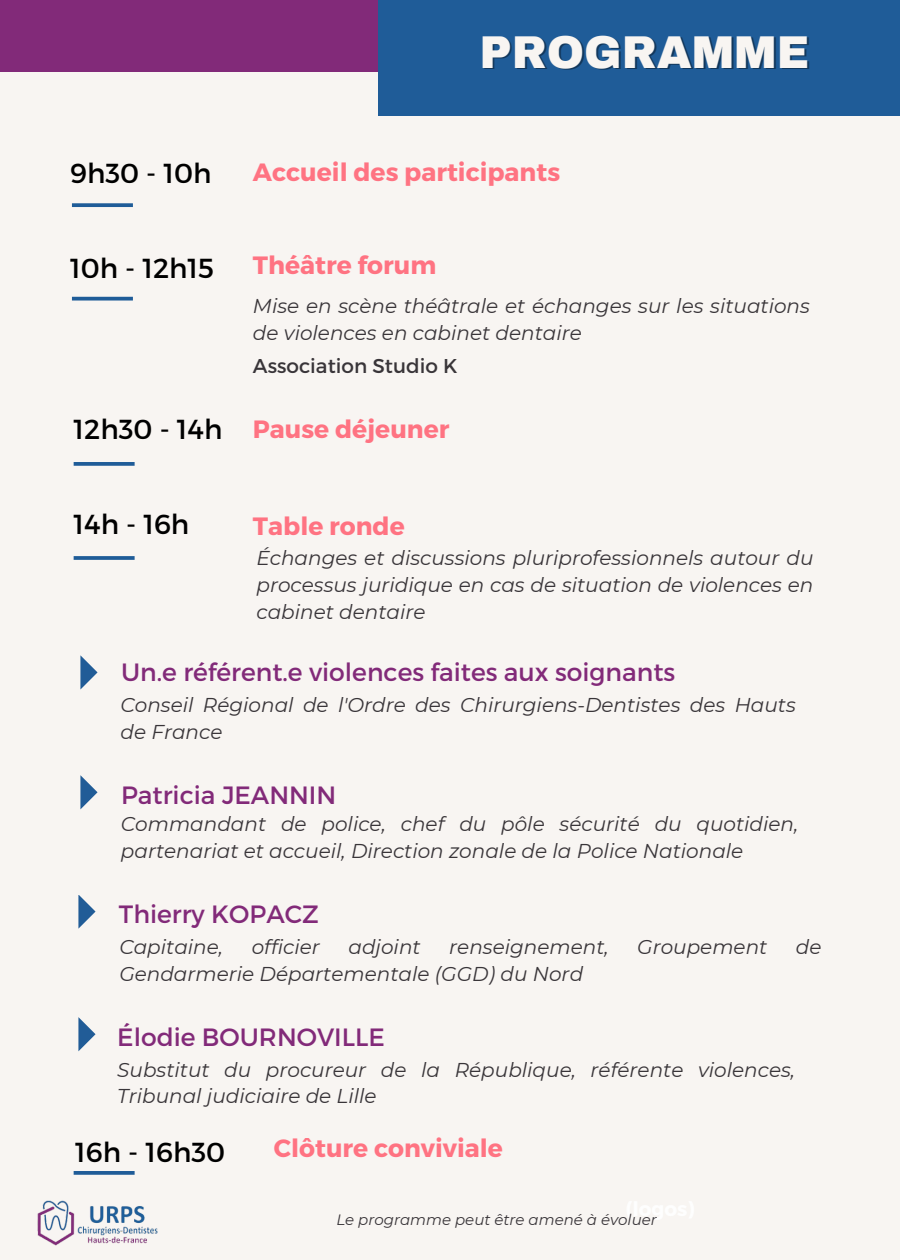
<style>
.page{position:relative;width:900px;height:1260px;background:#f8f5f2}
.page>*{position:absolute;margin:0;border:0;box-sizing:border-box;transform-origin:0 0}
.t1{font:900 45px "Archivo";color:#f8f5f2}
.t2{font:27.5px "Montserrat";color:#000}
.t3{font:25px "Montserrat";color:#822a79}
.t4{font:700 25px "Montserrat";color:#ff7382}
.t5{font:italic 20px/26.8px "Montserrat";color:#393539}
.t6{font:20px "Montserrat";color:#393539}
.t7{font:italic 15px "Montserrat";color:#393539}
</style>
<div class="page">
<div style="left:0;top:0;width:449px;height:71px;background:#822a79"></div>
<div style="left:378px;top:0;width:522px;height:116px;background:#1f5c98"></div>
<svg style="left:72px;top:203px;width:61px;height:4px"></svg>
<svg style="left:72px;top:297px;width:61px;height:4px"></svg>
<svg style="left:74px;top:462px;width:61px;height:4px"></svg>
<svg style="left:74px;top:556px;width:61px;height:4px"></svg>
<svg style="left:81px;top:776px;width:17px;height:33px"></svg>
<img style="left:37px;top:1200px;width:121px;height:46px">
<svg style="left:74px;top:1171px;width:61px;height:4px"></svg>
<svg style="left:81px;top:656px;width:17px;height:33px"></svg>
<svg style="left:79px;top:895px;width:17px;height:33px"></svg>
<svg style="left:79px;top:1018px;width:17px;height:33px"></svg>
<h2 class="t1" style="left:479px;top:28px;width:331px">PROGRAMME</h2>
<h3 class="t2" style="left:70px;top:155px;width:143px">9h30 - 10h</h3>
<h2 class="t4" style="left:253px;top:156px;width:309px">Accueil des participants</h2>
<h5 class="t2" style="left:70px;top:250px;width:145px">10h - 12h15</h5>
<h5 class="t4" style="left:253px;top:249px;width:185px">Théâtre forum</h5>
<p class="t5" style="left:253px;top:293px;width:559px">Mise en scène théâtrale et échanges sur les situations de violences en cabinet dentaire</p>
<h5 class="t6" style="left:253px;top:353px;width:206px">Association Studio K</h5>
<h3 class="t2" style="left:74px;top:411px;width:150px">12h30 - 14h</h3>
<h2 class="t4" style="left:253px;top:413px;width:198px">Pause déjeuner</h2>
<h3 class="t2" style="left:74px;top:507px;width:117px">14h - 16h</h3>
<h2 class="t4" style="left:253px;top:509px;width:153px">Table ronde</h2>
<h3 class="t5" style="left:256px;top:545px;width:559px;text-align:justify">Échanges et discussions pluriprofessionnels autour du processus juridique en cas de situation de violences en cabinet dentaire</h3>
<h3 class="t3" style="left:121px;top:656px;width:556px">Un.e référent.e violences faites aux soignants</h3>
<h5 class="t5" style="left:120px;top:691px;width:677px">Conseil Régional de l'Ordre des Chirurgiens-Dentistes des Hauts de France</h5>
<p class="t3" style="left:121px;top:779px;width:217px">Patricia JEANNIN</p>
<p class="t5" style="left:121px;top:811px;width:679px">Commandant de police, chef du pôle sécurité du quotidien, partenariat et accueil, Direction zonale de la Police Nationale</p>
<p class="t3" style="left:119px;top:898px;width:201px">Thierry KOPACZ</p>
<h3 class="t5" style="left:119px;top:933px;width:105px">Capitaine,</h3>
<h3 class="t5" style="left:252px;top:933px;width:70px">officier</h3>
<h3 class="t5" style="left:349px;top:933px;width:74px">adjoint</h3>
<h3 class="t5" style="left:449px;top:933px;width:161px">renseignement,</h3>
<h3 class="t5" style="left:637px;top:933px;width:132px">Groupement</h3>
<h3 class="t5" style="left:796px;top:933px;width:27px">de</h3>
<h3 class="t5" style="left:119px;top:960px;width:465px">Gendarmerie Départementale (GGD) du Nord</h3>
<h5 class="t3" style="left:117px;top:1021px;width:269px">Élodie BOURNOVILLE</h5>
<h3 class="t5" style="left:117px;top:1056px;width:679px">Substitut du procureur de la République, référente violences,<br>Tribunal judiciaire de Lille</h3>
<h3 class="t2" style="left:75px;top:1134px;width:151px">16h - 16h30</h3>
<h5 class="t4" style="left:274px;top:1132px;width:231px">Clôture conviviale</h5>
<h5 class="t7" style="left:336px;top:1210px;width:322px">Le programme peut être amené à évoluer</h5>
</div>
